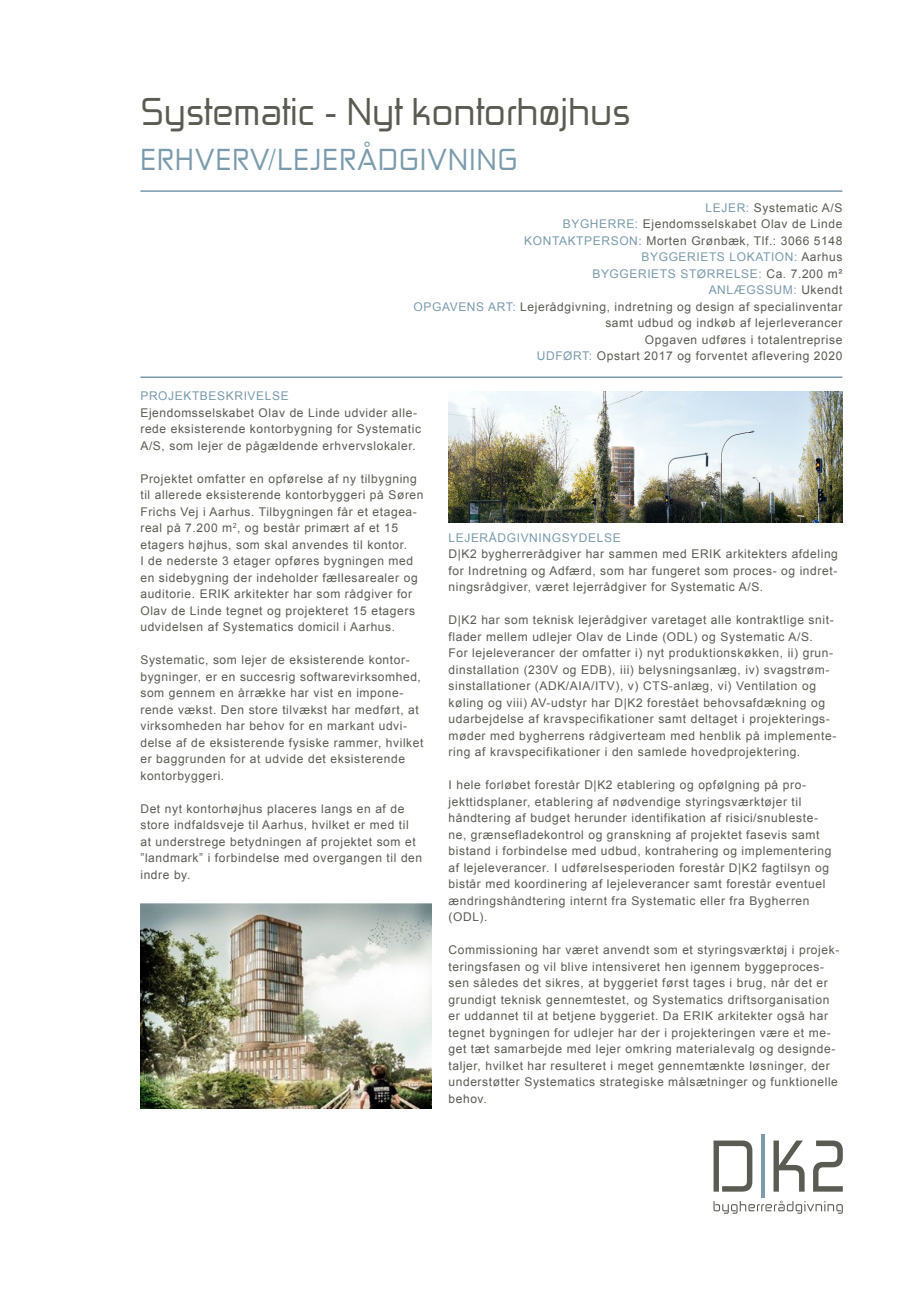
<style>
.page{position:relative;width:919px;height:1289px;background:#fff}
.page>*{position:absolute;margin:0;border:0;box-sizing:border-box;transform-origin:0 0}
.t1{font:34.5px "Zekton Free";color:#5a5c53}
.t2{font:27px "Zekton Free";letter-spacing:.05em;color:#7a9bac}
.t3{font:12px/16.5px "Arial";letter-spacing:.05em;color:#5a5c53}
.t4{font:12px "Arial";letter-spacing:.05em;color:#7a9bac}
.s1{color:#7a9bac}
.s2{color:#5a5c53}
</style>
<div class="page">
<svg style="left:713px;top:1200px;width:129px;height:13px"></svg>
<svg style="left:713px;top:1140px;width:39px;height:51px"></svg>
<hr style="left:761px;top:1134px;width:3px;height:63px;background:#7a9bac">
<svg style="left:773px;top:1140px;width:31px;height:51px"></svg>
<svg style="left:813px;top:1140px;width:29px;height:51px"></svg>
<hr style="left:140px;top:190px;width:702px;height:2px;background:#7a9bac">
<hr style="left:140px;top:376px;width:702px;height:2px;background:#7a9bac">
<img style="left:140px;top:903px;width:291px;height:205px">
<img style="left:448px;top:391px;width:394px;height:131px">
<p class="t1" style="left:140px;top:89px;width:491px">Systematic - Nyt kontorhøjhus</p>
<p class="t2" style="left:140px;top:142px;width:378px">ERHVERV/LEJERÅDGIVNING</p>
<p class="t3" style="left:705px;top:199px;width:138px"><span class="s1">LEJER:</span> Systematic A/S</p>
<p class="t3" style="left:562px;top:216px;width:281px"><span class="s1">BYGHERRE:</span> Ejendomsselskabet Olav de Linde</p>
<p class="t3" style="left:524px;top:232px;width:319px"><span class="s1">KONTAKTPERSON:</span> Morten Grønbæk, Tlf.: 3066 5148</p>
<p class="t4" style="left:641px;top:249px;width:202px">BYGGERIETS LOKATION: <span class="s2">Aarhus</span></p>
<p class="t4" style="left:592px;top:266px;width:251px">BYGGERIETS STØRRELSE: <span class="s2">Ca. 7.200 m²</span></p>
<p class="t4" style="left:708px;top:282px;width:135px">ANLÆGSSUM: <span class="s2">Ukendt</span></p>
<p class="t3" style="left:413px;top:298px;width:430px"><span class="s1">OPGAVENS ART:</span> Lejerådgivning, indretning og design af specialinventar</p>
<p class="t3" style="left:605px;top:315px;width:238px">samt udbud og indkøb af lejerleverancer</p>
<p class="t3" style="left:645px;top:331px;width:199px">Opgaven udføres i totalentreprise</p>
<p class="t3" style="left:536px;top:348px;width:307px"><span class="s1">UDFØRT:</span> Opstart 2017 og forventet aflevering 2020</p>
<p class="t4" style="left:140px;top:388px;width:150px">PROJEKTBESKRIVELSE</p>
<p class="t3" style="left:140px;top:404px;width:282px">Ejendomsselskabet Olav de Linde udvider alle&shy;rede eksisterende kontorbygning for Systematic<br>A/S, som lejer de pågældende erhvervslokaler.</p>
<p class="t3" style="left:140px;top:470px;width:284px">Projektet omfatter en opførelse af ny tilbygning til allerede eksisterende kontorbyggeri på Søren Frichs Vej i Aarhus. Tilbygningen får et etagea&shy;real på 7.200 m<sup>2</sup>, og består primært af et 15 etagers højhus, som skal anvendes til kontor.<br>I de nederste 3 etager opføres bygningen med en sidebygning der indeholder fællesarealer og auditorie. ERIK arkitekter har som rådgiver for Olav de Linde tegnet og projekteret 15 etagers udvidelsen af Systematics domicil i Aarhus.</p>
<p class="t3" style="left:140px;top:652px;width:284px">Systematic, som lejer de eksisterende kontor&shy;bygninger, er en succesrig softwarevirksomhed, som gennem en årrække har vist en impone&shy;rende vækst. Den store tilvækst har medført, at virksomheden har behov for en markant udvi&shy;delse af de eksisterende fysiske rammer, hvilket er baggrunden for at udvide det eksisterende kontorbyggeri.</p>
<p class="t3" style="left:140px;top:800px;width:283px">Det nyt kontorhøjhus placeres langs en af de store indfaldsveje til Aarhus, hvilket er med til at understrege betydningen af projektet som et ”landmark” i forbindelse med overgangen til den indre by.</p>
<p class="t4" style="left:448px;top:529px;width:174px">LEJERÅDGIVNINGSYDELSE</p>
<p class="t3" style="left:448px;top:545px;width:391px;text-align:justify">D|K2 bygherrerådgiver har sammen med ERIK arkitekters afdeling for Indretning og Adfærd, som har fungeret som proces- og indret&shy;ningsrådgiver, været lejerrådgiver for Systematic A/S.</p>
<p class="t3" style="left:448px;top:611px;width:386px">D|K2 har som teknisk lejerådgiver varetaget alle kontraktlige snit&shy;flader mellem udlejer Olav de Linde (ODL) og Systematic A/S.</p>
<p class="t3" style="left:448px;top:644px;width:389px">For lejeleverancer der omfatter i) nyt produktionskøkken, ii) grun&shy;dinstallation (230V og EDB), iii) belysningsanlæg, iv) svagstrøm&shy;sinstallationer (ADK/AIA/ITV), v) CTS-anlæg, vi) Ventilation og køling og viii) AV-udstyr har D|K2 forestået behovsafdækning og udarbejdelse af kravspecifikationer samt deltaget i projekterings&shy;møder med bygherrens rådgiverteam med henblik på implemente&shy;ring af kravspecifikationer i den samlede hovedprojektering.</p>
<p class="t3" style="left:448px;top:776px;width:384px">I hele forløbet forestår D|K2 etablering og opfølgning på pro&shy;jekttidsplaner, etablering af nødvendige styringsværktøjer til håndtering af budget herunder identifikation af risici/snubleste&shy;ne, grænsefladekontrol og granskning af projektet fasevis samt bistand i forbindelse med udbud, kontrahering og implementering af lejeleverancer. I udførelsesperioden forestår D|K2 fagtilsyn og bistår med koordinering af lejeleverancer samt forestår eventuel ændringshåndtering internt fra Systematic eller fra Bygherren (ODL).</p>
<p class="t3" style="left:448px;top:941px;width:392px">Commissioning har været anvendt som et styringsværktøj i projek&shy;teringsfasen og vil blive intensiveret hen igennem byggeproces&shy;sen således det sikres, at byggeriet først tages i brug, når det er grundigt teknisk gennemtestet, og Systematics driftsorganisation er uddannet til at betjene byggeriet. Da ERIK arkitekter også har tegnet bygningen for udlejer har der i projekteringen være et me&shy;get tæt samarbejde med lejer omkring materialevalg og designde&shy;taljer, hvilket har resulteret i meget gennemtænkte løsninger, der understøtter Systematics strategiske målsætninger og funktionelle behov.</p>
</div>
